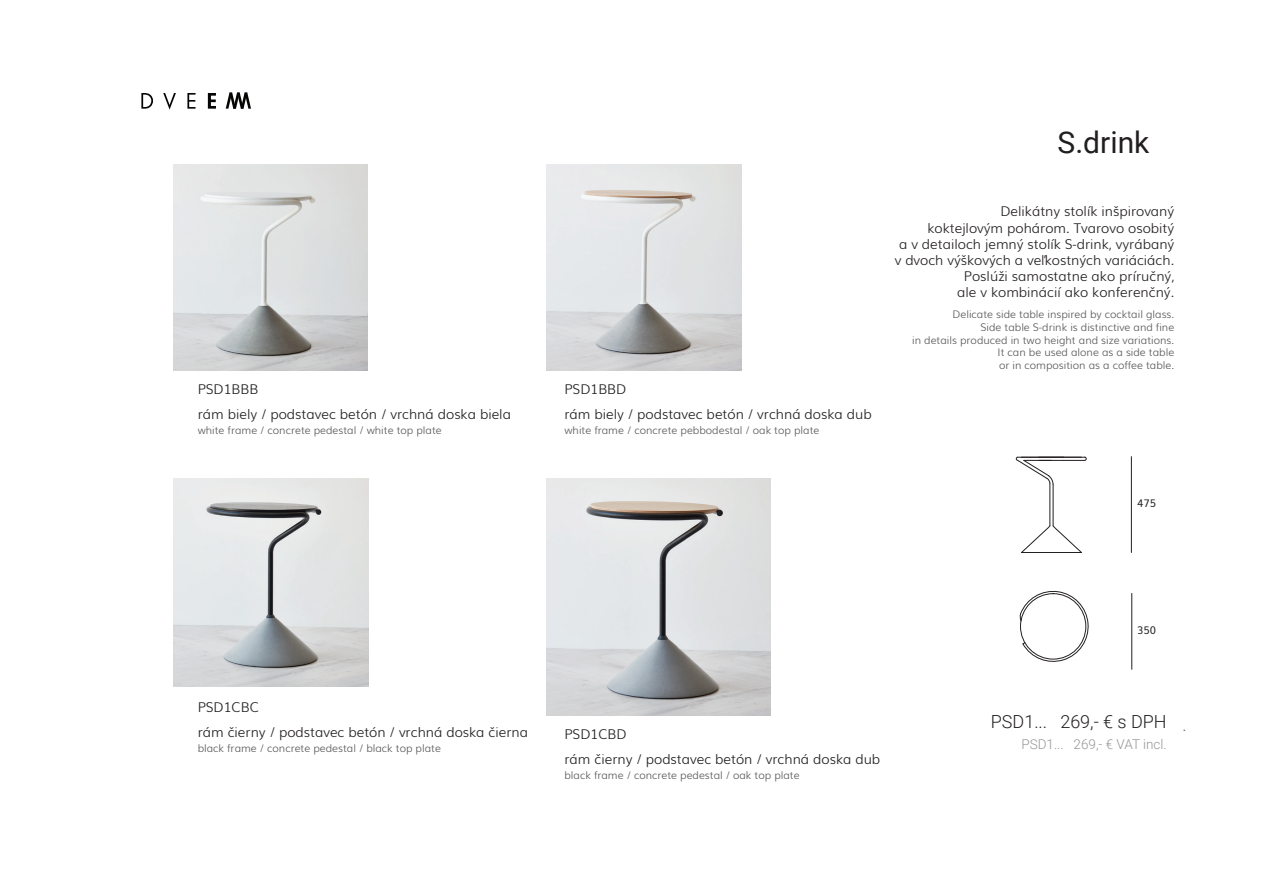
<style>
.page{position:relative;width:1263px;height:893px;background:#fff}
.page>*{position:absolute;margin:0;border:0;box-sizing:border-box;transform-origin:0 0}
.t1{font:30px "Roboto";color:#211e1e}
.t2{font:300 18px "Roboto";color:#231f20}
.t3{font:300 13.5px/16.2px "Muli";color:#231f20;text-align:right}
.t4{font:300 13.5px "Muli";color:#211e1e}
.t5{font:300 13.5px "Roboto";color:#949699}
.t6{font:300 10.5px/12.6px "Muli";color:#57585a;text-align:right}
.t7{font:300 10.5px "Muli";color:#58595b}
.t8{font:10.5px "Muli";color:#211e1e}
</style>
<div class="page">
<img style="left:173px;top:164px;width:194px;height:207px">
<img style="left:173px;top:479px;width:195px;height:208px">
<img style="left:546px;top:164px;width:195px;height:207px">
<img style="left:546px;top:479px;width:225px;height:237px">
<svg style="left:141px;top:93px;width:12px;height:16px"></svg>
<svg style="left:163px;top:93px;width:13px;height:17px"></svg>
<svg style="left:187px;top:93px;width:9px;height:16px"></svg>
<svg style="left:208px;top:93px;width:8px;height:16px"></svg>
<svg style="left:226px;top:93px;width:25px;height:16px"></svg>
<hr style="left:1049px;top:483px;width:1px;height:43px;background:#231f20">
<hr style="left:1053px;top:485px;width:1px;height:41px;background:#231f20">
<svg style="left:1015px;top:456px;width:72px;height:29px"></svg>
<svg style="left:1020px;top:590px;width:69px;height:72px"></svg>
<svg style="left:1021px;top:525px;width:61px;height:28px"></svg>
<hr style="left:1131px;top:457px;width:1px;height:95px;background:#231f20">
<hr style="left:1131px;top:593px;width:1px;height:76px;background:#231f20">
<p class="t4" style="left:198px;top:378px;width:62px">PSD1BBB</p>
<p class="t4" style="left:198px;top:403px;width:315px">rám biely / podstavec betón / vrchná doska biela</p>
<p class="t7" style="left:198px;top:422px;width:246px">white frame / concrete pedestal / white top plate</p>
<p class="t4" style="left:564px;top:378px;width:63px">PSD1BBD</p>
<p class="t4" style="left:564px;top:403px;width:309px">rám biely / podstavec betón / vrchná doska dub</p>
<p class="t7" style="left:564px;top:422px;width:256px">white frame / concrete pebbodestal / oak top plate</p>
<h1 class="t1" style="left:1057px;top:121px;width:93px">S.drink</h1>
<p class="t3" style="left:895px;top:202px;width:281px">Delikátny stolík inšpirovaný<br>koktejlovým pohárom. Tvarovo osobitý<br>a v detailoch jemný stolík S-drink, vyrábaný v dvoch výškových a veľkostných variáciách.<br>Poslúži samostatne ako príručný,<br>ale v kombinácií ako konferenčný.</p>
<p class="t6" style="left:912px;top:308px;width:264px">Delicate side table inspired by cocktail glass.<br>Side table S-drink is distinctive and fine<br>in details produced in two height and size variations.<br>It can be used alone as a side table<br>or in composition as a coffee table.</p>
<p class="t8" style="left:1137px;top:494px;width:20px">475</p>
<p class="t4" style="left:198px;top:696px;width:63px">PSD1CBC</p>
<p class="t4" style="left:198px;top:721px;width:332px">rám čierny / podstavec betón / vrchná doska čierna</p>
<p class="t7" style="left:198px;top:740px;width:245px">black frame / concrete pedestal / black top plate</p>
<p class="t4" style="left:564px;top:723px;width:64px">PSD1CBD</p>
<p class="t4" style="left:564px;top:749px;width:317px">rám čierny / podstavec betón / vrchná doska dub</p>
<p class="t7" style="left:564px;top:767px;width:237px">black frame / concrete pedestal / oak top plate</p>
<p class="t8" style="left:1137px;top:622px;width:20px">350</p>
<h2 class="t2" style="left:991px;top:709px;width:177px">PSD1... 269,- € s DPH</h2>
<p class="t5" style="left:1021px;top:735px;width:147px">PSD1... 269,- € VAT incl.</p>
</div>
